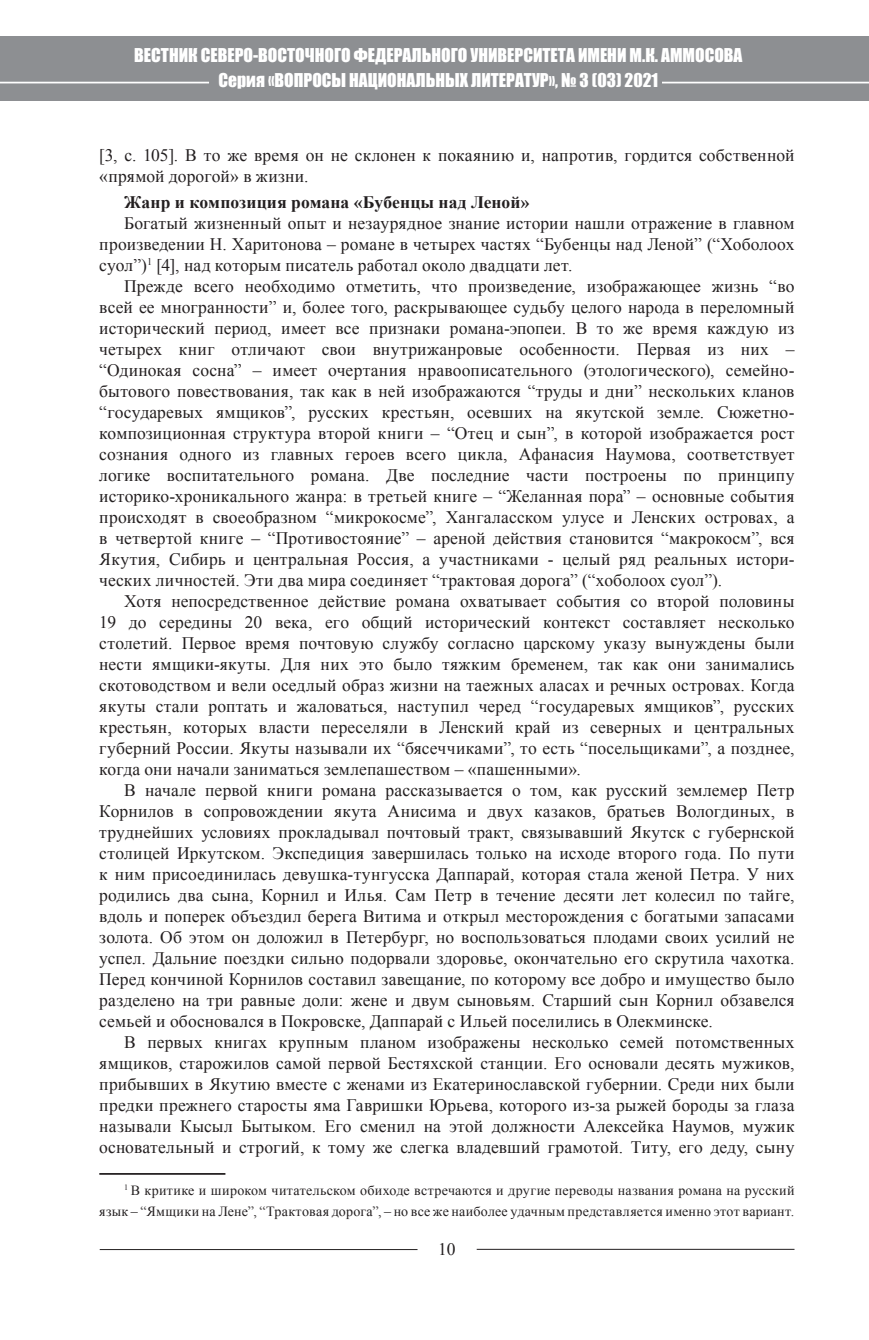
<style>
.page{position:relative;width:869px;height:1340px;background:#fff}
.page>*{position:absolute;margin:0;border:0;box-sizing:border-box;transform-origin:0 0}
.t1{font:17.5px/21px "Times New Roman";letter-spacing:.01em;color:#231f20;text-align:justify}
.t2{font:17.5px/24.5px "Impact";color:#fff}
.t3{font:700 17.5px "Times New Roman";letter-spacing:.005em;color:#231f20}
.t4{font:14px/21px "Times New Roman";letter-spacing:.02em;color:#231f20;text-align:right}
</style>
<div class="page">
<div style="left:0;top:36px;width:868px;height:64px;background:#8d8f92"></div>
<hr style="left:0;top:82px;width:209px;height:1px;background:#fff">
<hr style="left:661px;top:82px;width:207px;height:1px;background:#fff">
<hr style="left:99px;top:1172px;width:126px;height:2px;background:#231f20">
<hr style="left:476px;top:1248px;width:318px;height:1px;background:#231f20">
<hr style="left:100px;top:1249px;width:317px;height:1px;background:#231f20">
<p class="t2" style="left:134px;top:43px;width:399px">Вестник СЕВЕРО-ВОСТОЧНОГО ФЕДЕРАЛЬНОГО УНИВЕРСИТЕТ</p>
<p class="t2" style="left:218px;top:43px;width:525px;text-indent:347px">А ИМЕНИ М.К. АММОСОВА<br>Серия «ВОПРОСЫ НАЦИОНАЛЬНЫХ ЛИТЕРАТУР», № 3 (03) 2021</p>
<p class="t1" style="left:99px;top:144px;width:696px">[3, c. 105]. В то же время он не склонен к покаянию и, напротив, гордится собственной «прямой дорогой» в жизни.</p>
<p class="t3" style="left:124px;top:190px;width:406px">Жанр и композиция романа «Бубенцы над Леной»</p>
<p class="t1" style="left:99px;top:212px;width:696px;text-indent:25px">Богатый жизненный опыт и незаурядное знание истории нашли отражение в главном произведении Н. Харитонова – романе в четырех частях “Бубенцы над Леной” (“Хоболоох суол”)<sup>1</sup> [4], над которым писатель работал около двадцати лет.</p>
<p class="t1" style="left:99px;top:275px;width:696px;text-indent:25px">Прежде всего необходимо отметить, что произведение, изображающее жизнь “во всей ее многранности” и, более того, раскрывающее судьбу целого народа в переломный исторический период, имеет все признаки романа-эпопеи. В то же время каждую из четырех книг отличают свои внутрижанровые особенности. Первая из них – “Одинокая сосна” – имеет очертания нравоописательного (этологического), семейно&shy;бытового повествования, так как в ней изображаются “труды и дни” нескольких кланов “государевых ямщиков”, русских крестьян, осевших на якутской земле. Сюжетно&shy;композиционная структура второй книги – “Отец и сын”, в которой изображается рост сознания одного из главных героев всего цикла, Афанасия Наумова, соответствует логике воспитательного романа. Две последние части построены по принципу историко-хроникального жанра: в третьей книге – “Желанная пора” – основные события происходят в своеобразном “микрокосме”, Хангаласском улусе и Ленских островах, а в четвертой книге – “Противостояние” – ареной действия становится “макрокосм”, вся Якутия, Сибирь и центральная Россия, а участниками - целый ряд реальных истори&shy;ческих личностей. Эти два мира соединяет “трактовая дорога” (“хоболоох суол”).</p>
<p class="t1" style="left:99px;top:590px;width:696px;text-indent:25px">Хотя непосредственное действие романа охватывает события со второй половины 19 до середины 20 века, его общий исторический контекст составляет несколько столетий. Первое время почтовую службу согласно царскому указу вынуждены были нести ямщики-якуты. Для них это было тяжким бременем, так как они занимались скотоводством и вели оседлый образ жизни на таежных аласах и речных островах. Когда якуты стали роптать и жаловаться, наступил черед “государевых ямщиков”, русских крестьян, которых власти переселяли в Ленский край из северных и центральных губерний России. Якуты называли их “бясеччиками”, то есть “посельщиками”, а позднее, когда они начали заниматься землепашеством – «пашенными».</p>
<p class="t1" style="left:99px;top:779px;width:696px;text-indent:25px">В начале первой книги романа рассказывается о том, как русский землемер Петр Корнилов в сопровождении якута Анисима и двух казаков, братьев Вологдиных, в труднейших условиях прокладывал почтовый тракт, связывавший Якутск с губернской столицей Иркутском. Экспедиция завершилась только на исходе второго года. По пути к ним присоединилась девушка-тунгусска Даппарай, которая стала женой Петра. У них родились два сына, Корнил и Илья. Сам Петр в течение десяти лет колесил по тайге, вдоль и поперек объездил берега Витима и открыл месторождения с богатыми запасами золота. Об этом он доложил в Петербург, но воспользоваться плодами своих усилий не успел. Дальние поездки сильно подорвали здоровье, окончательно его скрутила чахотка.<br>Перед кончиной Корнилов составил завещание, по которому все добро и имущество было разделено на три равные доли: жене и двум сыновьям. Старший сын Корнил обзавелся семьей и обосновался в Покровске, Даппарай с Ильей поселились в Олекминске.</p>
<p class="t1" style="left:99px;top:1031px;width:696px;text-indent:25px">В первых книгах крупным планом изображены несколько семей потомственных ямщиков, старожилов самой первой Бестяхской станции. Его основали десять мужиков, прибывших в Якутию вместе с женами из Екатеринославской губернии. Среди них были предки прежнего старосты яма Гавришки Юрьева, которого из-за рыжей бороды за глаза называли Кысыл Бытыком. Его сменил на этой должности Алексейка Наумов, мужик основательный и строгий, к тому же слегка владевший грамотой. Титу, его деду, сыну</p>
<p class="t4" style="left:99px;top:1179px;width:696px"><sup>1</sup> В критике и широком читательском обиходе встречаются и другие переводы названия романа на русский язык – “Ямщики на Лене”, “Трактовая дорога”, – но все же наиболее удачным представляется именно этот вариант.</p>
<p class="t1" style="left:438px;top:1238px;width:19px">10</p>
</div>
